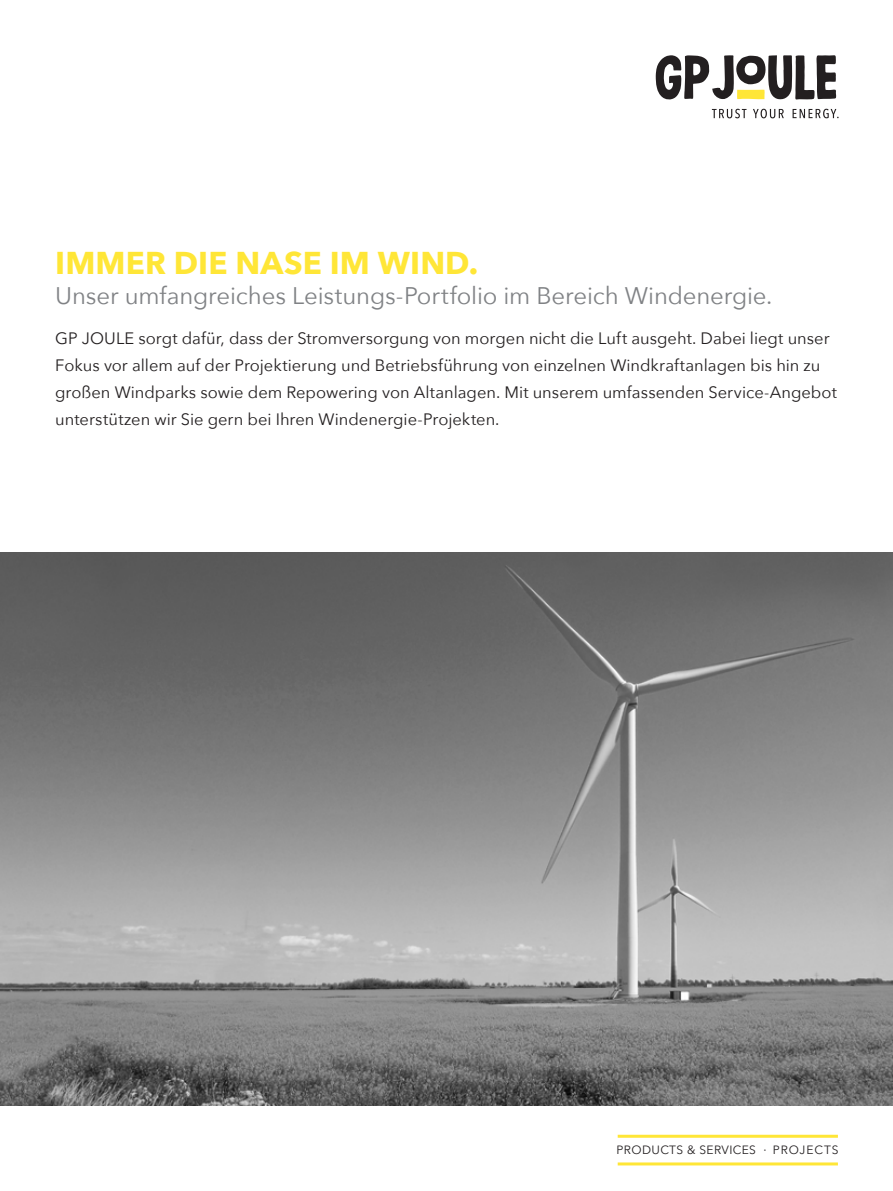
<style>
.page{position:relative;width:893px;height:1191px;background:#fff}
.page>*{position:absolute;margin:0;border:0;box-sizing:border-box;transform-origin:0 0}
.t1{font:700 31.5px "Avenir Next";letter-spacing:.005em;color:#ffe637}
.t2{font:24px "Avenir Next";letter-spacing:-.01em;color:#808285}
.t3{font:16.5px/27px "Avenir Next";color:#231f20}
.t4{font:12px "Avenir Next";letter-spacing:.03em;color:#231f20}
</style>
<div class="page">
<img style="left:0;top:553px;width:893px;height:553px">
<hr style="left:618px;top:1162px;width:220px;height:3px;background:#ffe637">
<hr style="left:618px;top:1134px;width:220px;height:3px;background:#ffe637">
<svg style="left:656px;top:55px;width:180px;height:45px"></svg>
<svg style="left:712px;top:109px;width:34px;height:9px"></svg>
<svg style="left:753px;top:109px;width:31px;height:9px"></svg>
<svg style="left:793px;top:109px;width:46px;height:9px"></svg>
<h1 class="t1" style="left:55px;top:236px;width:424px">IMMER DIE NASE IM WIND.</h1>
<h2 class="t2" style="left:55px;top:275px;width:719px">Unser umfangreiches Leistungs-Portfolio im Bereich Windenergie.</h2>
<p class="t3" style="left:55px;top:324px;width:783px">GP JOULE sorgt dafür, dass der Stromversorgung von morgen nicht die Luft ausgeht. Dabei liegt unser Fokus vor allem auf der Projektierung und Betriebsführung von einzelnen Windkraftanlagen bis hin zu großen Windparks sowie dem Repowering von Altanlagen. Mit unserem umfassenden Service-Angebot unterstützen wir Sie gern bei Ihren Windenergie-Projekten.</p>
<p class="t4" style="left:617px;top:1140px;width:224px">PRODUCTS &amp; SERVICES · PROJECTS</p>
</div>
